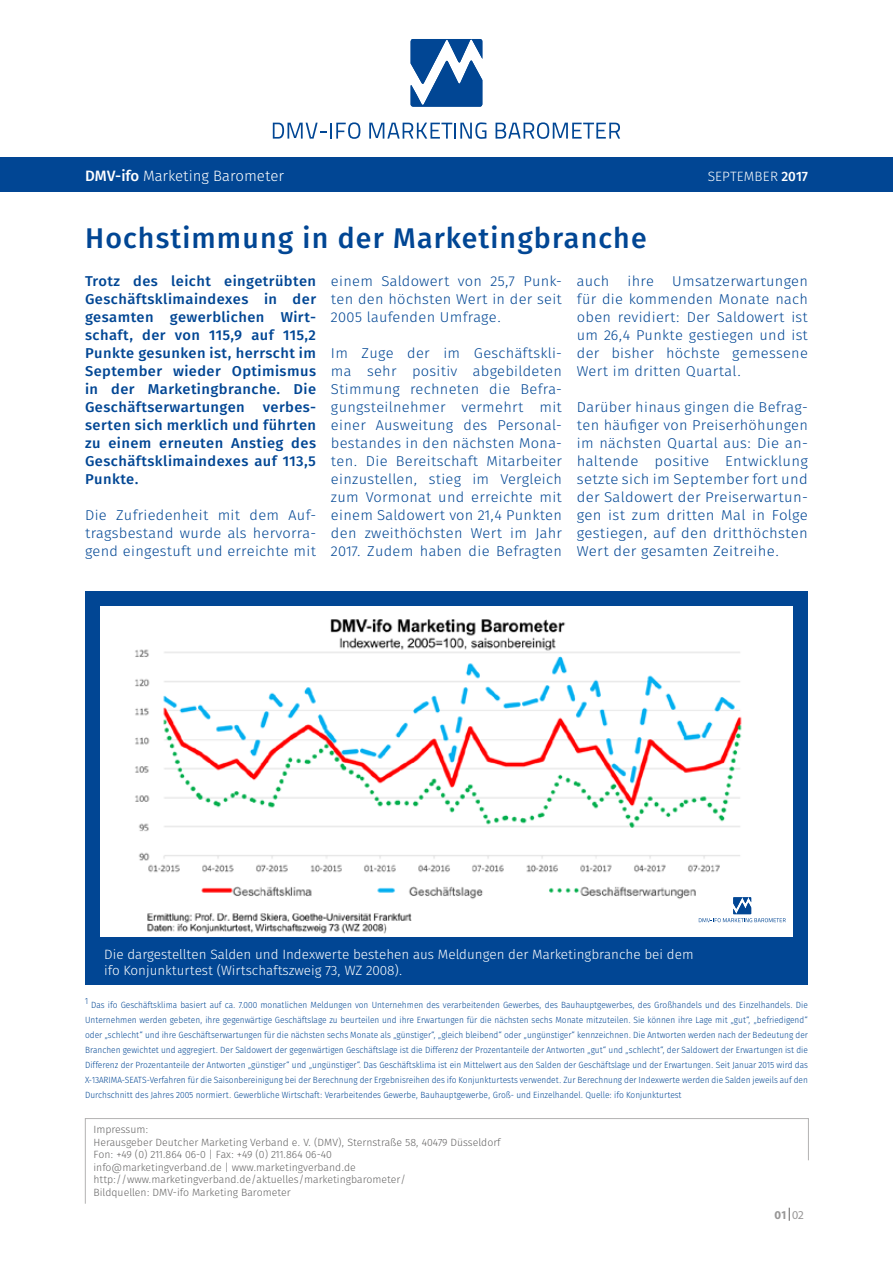
<style>
.page{position:relative;width:893px;height:1263px;background:#fff}
.page>*{position:absolute;margin:0;border:0;box-sizing:border-box;transform-origin:0 0}
.t1{font:28.5px "Fira Sans OT Medium";letter-spacing:.04em;color:#014694}
.t2{font:15px "Fira Sans OT Light";color:#fff}
.t3{font:14.25px/18px "Fira Sans OT Light";letter-spacing:.02em;color:#014694;text-align:justify}
.t4{font:14.25px/18px "Fira Sans OT Medium";letter-spacing:.03em;color:#014694;text-align:justify}
.t5{font:13.5px/16.2px "Fira Sans OT Light";color:#fff}
.t6{font:700 12px "Myriad Pro";color:#989797}
.t7{font:10.5px/12.6px "Fira Sans OT Light";color:#646363}
.t8{font:9px/15px "Fira Sans OT Light";color:#014694;text-align:justify;scale:.93 1}
.s1{font-family:"Fira Sans OT Medium"}
.s2{font-weight:400}
</style>
<div class="page">
<div style="left:0;top:157px;width:893px;height:34px;background:#014694"></div>
<svg style="left:789px;top:1208px;width:1px;height:13px"></svg>
<svg style="left:411px;top:39px;width:71px;height:68px"></svg>
<svg style="left:273px;top:122px;width:87px;height:17px"></svg>
<svg style="left:369px;top:122px;width:117px;height:17px"></svg>
<svg style="left:496px;top:122px;width:124px;height:17px"></svg>
<img style="left:135px;top:619px;width:629px;height:315px">
<div style="left:85px;top:591px;width:15px;height:360px;background:#014694"></div>
<div style="left:793px;top:598px;width:15px;height:347px;background:#014694"></div>
<div style="left:85px;top:936px;width:723px;height:48px;background:#014694"></div>
<div style="left:85px;top:591px;width:723px;height:15px;background:#014694"></div>
<svg style="left:699px;top:897px;width:87px;height:25px"></svg>
<svg style="left:85px;top:1118px;width:724px;height:86px"></svg>
<h2 class="t2" style="left:85px;top:166px;width:201px"><span class="s1">DMV-ifo</span> Marketing Barometer</h2>
<h1 class="t1" style="left:85px;top:218px;width:563px">Hochstimmung in der Marketingbranche</h1>
<h3 class="t5" style="left:708px;top:169px;width:102px">SEPTEMBER <span class="s1">2017</span></h3>
<p class="t4" style="left:85px;top:273px;width:233px">Trotz des leicht eingetrübten Geschäftsklimaindexes in der gesamten gewerblichen Wirt&shy;schaft, der von 115,9 auf 115,2<br>Punkte gesunken ist, herrscht im September wieder Optimismus in der Marketingbranche. Die Geschäftserwartungen</p>
<h3 class="t4" style="left:85px;top:399px;width:233px;text-indent:178px">verbes&shy;serten sich merklich und führten zu einem erneuten Anstieg des Geschäftsklimaindexes auf 113,5<br>Punkte.</h3>
<h3 class="t3" style="left:85px;top:507px;width:233px">Die Zufriedenheit mit dem Auf&shy;tragsbestand wurde als hervorra&shy;gend eingestuft und erreichte mit</h3>
<h3 class="t3" style="left:331px;top:273px;width:233px">einem Saldowert von 25,7 Punk&shy;ten den höchsten Wert in der seit 2005 laufenden Umfrage.</h3>
<p class="t3" style="left:331px;top:345px;width:233px">Im Zuge der im Geschäftskli&shy;ma sehr positiv abgebildeten Stimmung rechneten die Befra&shy;gungsteilnehmer vermehrt mit einer Ausweitung des Personal&shy;bestandes in den nächsten Mona&shy;ten. Die Bereitschaft Mitarbeiter einzustellen, stieg im Vergleich zum Vormonat und erreichte mit einem Saldowert von 21,4 Punkten den zweithöchsten Wert im Jahr 2017. Zudem haben die Befragten</p>
<h3 class="t3" style="left:577px;top:273px;width:34px">auch</h3>
<h3 class="t3" style="left:628px;top:273px;width:28px">ihre</h3>
<h3 class="t3" style="left:577px;top:273px;width:233px;text-indent:95px">Umsatzerwartungen für die kommenden Monate nach oben revidiert: Der Saldowert ist um 26,4 Punkte gestiegen und ist der bisher höchste gemessene Wert im dritten Quartal.</h3>
<p class="t3" style="left:577px;top:399px;width:233px">Darüber hinaus gingen die Befrag&shy;ten häufiger von Preiserhöhungen im nächsten Quartal aus: Die an&shy;haltende positive Entwicklung setzte sich im September fort und der Saldowert der Preiserwartun&shy;gen ist zum dritten Mal in Folge gestiegen, auf den dritthöchsten Wert der gesamten Zeitreihe.</p>
<h3 class="t5" style="left:104px;top:947px;width:591px">Die dargestellten Salden und Indexwerte bestehen aus Meldungen der Marketingbranche bei dem ifo Konjunkturtest (Wirtschaftszweig 73, WZ 2008).</h3>
<p class="t8" style="left:85px;top:994px;width:5px">1</p>
<p class="t8" style="left:85px;top:998px;width:779px;text-indent:6px">Das ifo Geschäftsklima basiert auf ca. 7.000 monatlichen Meldungen von Unternehmen des verarbeitenden Gewerbes, des Bauhauptgewerbes, des Großhandels und des Einzelhandels. Die Unternehmen werden gebeten, ihre gegenwärtige Geschäftslage zu beurteilen und ihre Erwartungen für die nächsten sechs Monate mitzuteilen. Sie können ihre Lage mit „gut“, „befriedigend“ oder „schlecht“ und ihre Geschäftserwartungen für die nächsten sechs Monate als „günstiger“, „gleich bleibend“ oder „ungünstiger“ kennzeichnen. Die Antworten werden nach der Bedeutung der Branchen gewichtet und aggregiert. Der Saldowert der gegenwärtigen Geschäftslage ist die Differenz der Prozentanteile der Antworten „gut“ und „schlecht“, der Saldowert der Erwartungen ist die Differenz der Prozentanteile der Antworten „günstiger“ und „ungünstiger“. Das Geschäftsklima ist ein Mittelwert aus den Salden der Geschäftslage und der Erwartungen. Seit Januar 2015 wird das X-13ARIMA-SEATS-Verfahren für die Saisonbereinigung bei der Berechnung der Ergebnisreihen des ifo Konjunkturtests verwendet. Zur Berechnung der Indexwerte werden die Salden jeweils auf den Durchschnitt des Jahres 2005 normiert. Gewerbliche Wirtschaft: Verarbeitendes Gewerbe, Bauhauptgewerbe, Groß- und Einzelhandel. Quelle: ifo Konjunkturtest</p>
<p class="t7" style="left:93px;top:1124px;width:409px">Impressum:<br>Herausgeber Deutcher Marketing Verband e. V. (DMV), Sternstraße 58, 40479 Düsseldorf Fon: +49 (0) 211.864 06-0 | Fax: +49 (0) 211.864 06-40<br>info@marketingverband.de | www.marketingverband.de http://www.marketingverband.de/aktuelles/marketingbarometer/<br>Bildquellen: DMV-ifo Marketing Barometer</p>
<h3 class="t6" style="left:774px;top:1207px;width:31px">01 <span class="s2">02</span></h3>
</div>
